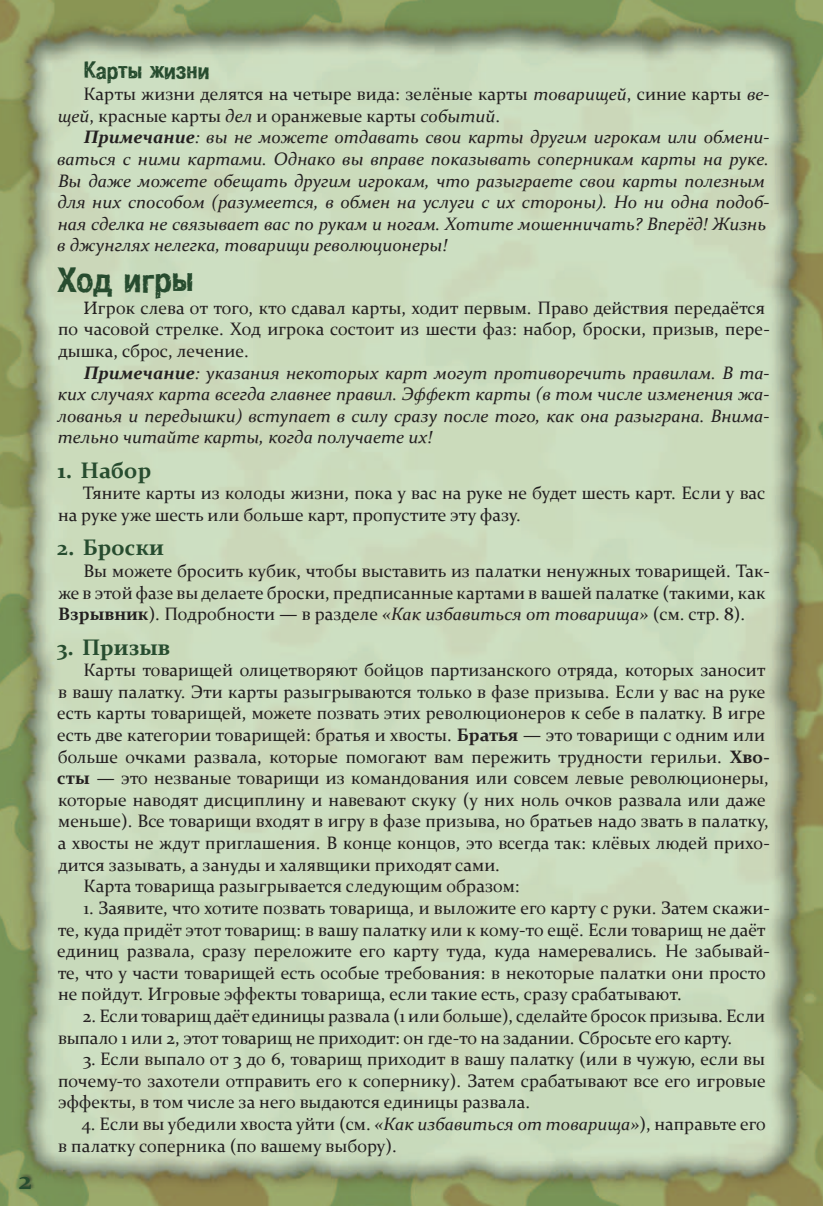
<style>
.page{position:relative;width:823px;height:1206px;background:#fff}
.page>*{position:absolute;margin:0;border:0;box-sizing:border-box;transform-origin:0 0}
.t1{font:40.5px "Crash C";color:#274c2f}
.t2{font:27px "Crash C";color:#274c2f}
.t3{font:700 27px "Constantia";color:#274c2f}
.t4{font:700 22.5px "Constantia";color:#274c2f}
.t5{font:18px/21.6px "Constantia";color:#231f20}
.t6{font:italic 18px/21.6px "Constantia";color:#231f20}
.s1{font-style:italic}
.s2{font-weight:700}
</style>
<div class="page">
<img style="left:0;top:0;width:791px;height:1205px">
<img style="left:791px;top:0;width:32px;height:1205px">
<div style="left:18px;top:1172px;width:17px;height:18px;background:#231f20;opacity:.6"></div>
<h2 class="t3" style="left:19px;top:1160px;width:15px">2</h2>
<h2 class="t2" style="left:83px;top:57px;width:128px">Карты жизни</h2>
<p class="t5" style="left:58px;top:82px;width:713px;text-indent:26px">Карты жизни делятся на четыре вида: зелёные карты <span class="s1">товарищей</span>, синие карты <span class="s1">ве&shy;щей</span>, красные карты <span class="s1">дел</span> и оранжевые карты <span class="s1">событий</span>.</p>
<p class="t6" style="left:57px;top:126px;width:714px;text-indent:26px"><span class="s2">Примечание</span>: вы не можете отдавать свои карты другим игрокам или обмени&shy;ваться с ними картами. Однако вы вправе показывать соперникам карты на руке.<br>Вы даже можете обещать другим игрокам, что разыграете свои карты полезным для них способом (разумеется, в обмен на услуги с их стороны). Но ни одна подоб&shy;ная сделка не связывает вас по рукам и ногам. Хотите мошенничать? Вперёд! Жизнь в джунглях нелегка, товарищи революционеры!</p>
<h1 class="t1" style="left:58px;top:260px;width:138px">Ход игры</h1>
<p class="t5" style="left:58px;top:296px;width:713px;text-indent:26px">Игрок слева от того, кто сдавал карты, ходит первым. Право действия передаётся по часовой стрелке. Ход игрока состоит из шести фаз: набор, броски, призыв, пере&shy;дышка, сброс, лечение.</p>
<p class="t6" style="left:57px;top:361px;width:714px;text-align:justify;text-indent:26px"><span class="s2">Примечание</span>: указания некоторых карт могут противоречить правилам. В та&shy;ких случаях карта всегда главнее правил. Эффект карты (в том числе изменения жа&shy;лованья и передышки) вступает в силу сразу после того, как она разыграна. Внима&shy;тельно читайте карты, когда получаете их!</p>
<p class="t4" style="left:58px;top:454px;width:96px">1. Набор</p>
<p class="t5" style="left:58px;top:481px;width:709px;text-indent:25px">Тяните карты из колоды жизни, пока у вас на руке не будет шесть карт. Если у вас на руке уже шесть или больше карт, пропустите эту фазу.</p>
<p class="t4" style="left:57px;top:532px;width:108px">2. Броски</p>
<p class="t5" style="left:58px;top:559px;width:713px;text-indent:25px">Вы можете бросить кубик, чтобы выставить из палатки ненужных товарищей. Так&shy;же в этой фазе вы делаете броски, предписанные картами в вашей палатке (такими, как<br><span class="s2">Взрывник</span>). Подробности — в разделе <span class="s1">«Как избавиться от товарища»</span> (см. стр. 8).</p>
<p class="t4" style="left:57px;top:631px;width:115px">3. Призыв</p>
<p class="t5" style="left:84px;top:658px;width:683px">Карты товарищей олицетворяют бойцов партизанского отряда, которых заносит</p>
<p class="t5" style="left:58px;top:680px;width:709px">в вашу палатку. Эти карты разыгрываются только в фазе призыва. Если у вас на руке</p>
<p class="t5" style="left:57px;top:701px;width:710px">есть карты товарищей, можете позвать этих революционеров к себе в палатку. В игре</p>
<p class="t5" style="left:57px;top:723px;width:709px">есть две категории товарищей: братья и хвосты. <span class="s2">Братья</span> — это товарищи с одним или</p>
<p class="t5" style="left:58px;top:745px;width:713px">больше очками развала, которые помогают вам пережить трудности герильи. <span class="s2">Хво-</span></p>
<p class="t5" style="left:57px;top:766px;width:713px"><span class="s2">сты</span> — это незваные товарищи из командования или совсем левые революционеры,</p>
<p class="t5" style="left:58px;top:788px;width:709px">которые наводят дисциплину и навевают скуку (у них ноль очков развала или даже</p>
<p class="t5" style="left:58px;top:809px;width:712px">меньше). Все товарищи входят в игру в фазе призыва, но братьев надо звать в палатку,</p>
<p class="t5" style="left:58px;top:831px;width:713px">а хвосты не ждут приглашения. В конце концов, это всегда так: клёвых людей прихо-</p>
<p class="t5" style="left:58px;top:853px;width:443px">дится зазывать, а зануды и халявщики приходят сами.</p>
<p class="t5" style="left:84px;top:874px;width:437px">Карта товарища разыгрывается следующим образом:</p>
<p class="t5" style="left:57px;top:896px;width:714px;text-indent:26px">1. Заявите, что хотите позвать товарища, и выложите его карту с руки. Затем скажи&shy;те, куда придёт этот товарищ: в вашу палатку или к кому-то ещё. Если товарищ не даёт единиц развала, сразу переложите его карту туда, куда намеревались. Не забывай&shy;те, что у части товарищей есть особые требования: в некоторые палатки они просто не пойдут. Игровые эффекты товарища, если такие есть, сразу срабатывают.</p>
<p class="t5" style="left:58px;top:1004px;width:708px;text-indent:25px">2. Если товарищ даёт единицы развала (1 или больше), сделайте бросок призыва. Если выпало 1 или 2, этот товарищ не приходит: он где-то на задании. Сбросьте его карту.</p>
<p class="t5" style="left:58px;top:1047px;width:709px;text-align:justify;text-indent:25px">3. Если выпало от 3 до 6, товарищ приходит в вашу палатку (или в чужую, если вы почему-то захотели отправить его к сопернику). Затем срабатывают все его игровые эффекты, в том числе за него выдаются единицы развала.</p>
<p class="t5" style="left:58px;top:1112px;width:709px;text-indent:23px">4. Если вы убедили хвоста уйти (см. <span class="s1">«Как избавиться от товарища»</span>), направьте его в палатку соперника (по вашему выбору).</p>
</div>
